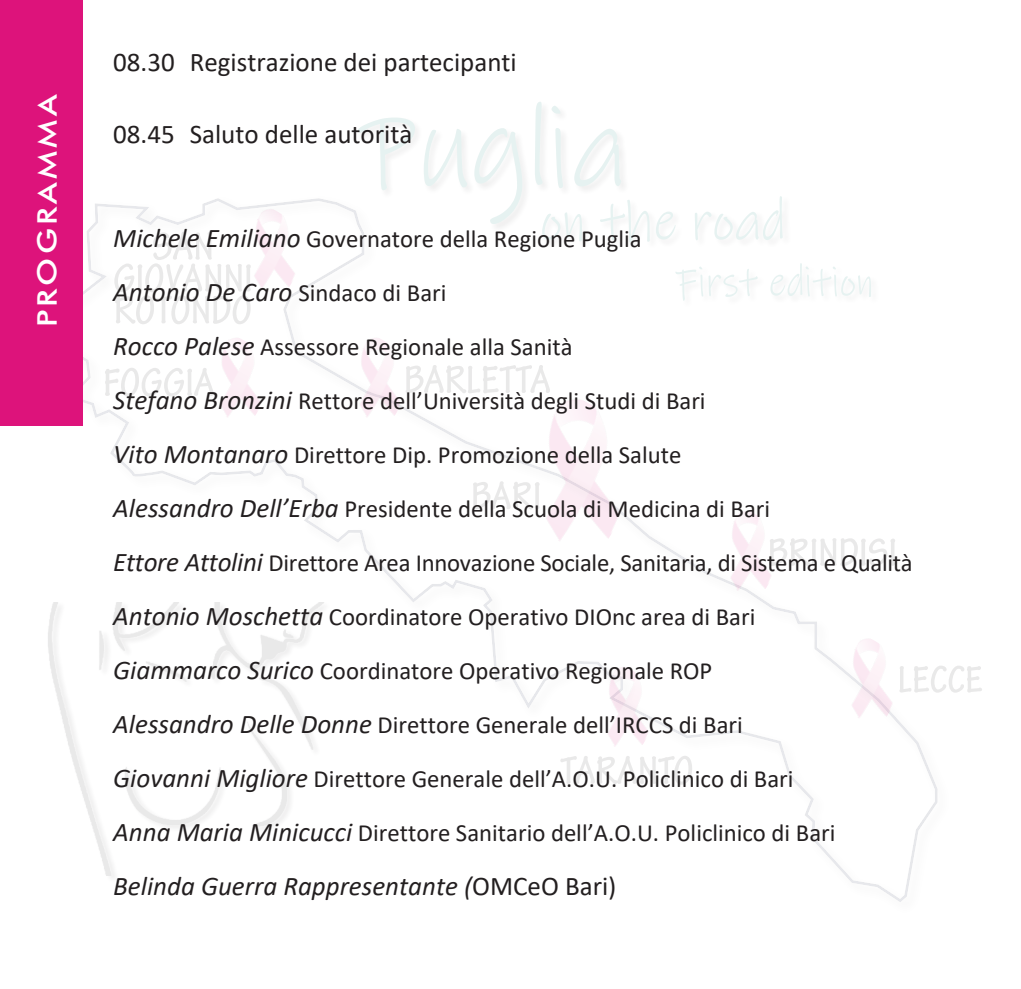
<style>
.page{position:relative;width:1021px;height:989px;background:#fff}
.page>*{position:absolute;margin:0;border:0;box-sizing:border-box;transform-origin:0 0}
.Normale{font:italic 27px "Calibri";color:#231f20}
.Normale-2{font:27px "Calibri";color:#231f20}
.Normale-3{font:500 27px "Futura BT";letter-spacing:.1em;color:#fff;scale:1.2 1}
.Normale-4{font:24.75px "Calibri";color:#231f20}
.s1{font-style:italic;font-size:27px}
.s2{font-style:normal;font-size:24.75px}
.s3{font-style:normal}
</style>
<div class="page">
<svg style="left:358px;top:102px;width:266px;height:92px"></svg>
<svg style="left:795px;top:538px;width:100px;height:28px"></svg>
<svg style="left:917px;top:666px;width:65px;height:26px"></svg>
<svg style="left:560px;top:756px;width:132px;height:28px"></svg>
<svg style="left:425px;top:365px;width:125px;height:28px"></svg>
<svg style="left:105px;top:368px;width:87px;height:29px"></svg>
<svg style="left:114px;top:232px;width:137px;height:92px"></svg>
<svg style="left:473px;top:482px;width:26px;height:27px"></svg>
<img style="left:499px;top:391px;width:164px;height:156px">
<img style="left:704px;top:511px;width:91px;height:91px">
<img style="left:825px;top:639px;width:92px;height:91px">
<img style="left:581px;top:662px;width:92px;height:96px">
<img style="left:333px;top:338px;width:92px;height:83px">
<img style="left:194px;top:338px;width:67px;height:79px">
<img style="left:228px;top:205px;width:91px;height:96px">
<div style="left:0;top:0;width:83px;height:425px;background:#dd137b"></div>
<p class="Normale-3" style="left:31px;top:327px;width:196px;rotate:-90deg">PROGRAMMA</p>
<p class="Normale-2" style="left:113px;top:44px;width:405px">08.30 Registrazione dei partecipanti</p>
<p class="Normale-2" style="left:113px;top:116px;width:301px">08.45 Saluto delle autorità</p>
<p class="Normale-4" style="left:113px;top:221px;width:530px"><span class="s1">Michele Emiliano</span> Governatore della Regione Puglia</p>
<p class="Normale" style="left:113px;top:273px;width:335px">Antonio De Caro <span class="s2">Sindaco di Bari</span></p>
<p class="Normale-4" style="left:113px;top:329px;width:461px"><span class="s1">Rocco Palese</span> Assessore Regionale alla Sanità</p>
<p class="Normale-4" style="left:113px;top:383px;width:594px"><span class="s1">Stefano Bronzini</span> Rettore dell’Università degli Studi di Bari</p>
<p class="Normale-4" style="left:113px;top:437px;width:569px"><span class="s1">Vito Montanaro</span> Direttore Dip. Promozione della Salute</p>
<p class="Normale-4" style="left:113px;top:491px;width:658px"><span class="s1">Alessandro Dell’Erba</span> Presidente della Scuola di Medicina di Bari</p>
<p class="Normale-4" style="left:113px;top:545px;width:801px"><span class="s1">Ettore Attolini</span> Direttore Area Innovazione Sociale, Sanitaria, di Sistema e Qualità</p>
<p class="Normale-4" style="left:113px;top:599px;width:643px"><span class="s1">Antonio Moschetta</span> Coordinatore Operativo DIOnc area di Bari</p>
<p class="Normale-4" style="left:113px;top:653px;width:600px"><span class="s1">Giammarco Surico</span> Coordinatore Operativo Regionale ROP</p>
<p class="Normale-4" style="left:113px;top:707px;width:631px"><span class="s1">Alessandro Delle Donne</span> Direttore Generale dell’IRCCS di Bari</p>
<p class="Normale-4" style="left:113px;top:761px;width:681px"><span class="s1">Giovanni Migliore</span> Direttore Generale dell’A.O.U. Policlinico di Bari</p>
<p class="Normale-4" style="left:113px;top:815px;width:723px"><span class="s1">Anna Maria Minicucci</span> Direttore Sanitario dell’A.O.U. Policlinico di Bari</p>
<p class="Normale" style="left:113px;top:867px;width:504px">Belinda Guerra Rappresentante (<span class="s3">OMCeO Bari)</span></p>
</div>
